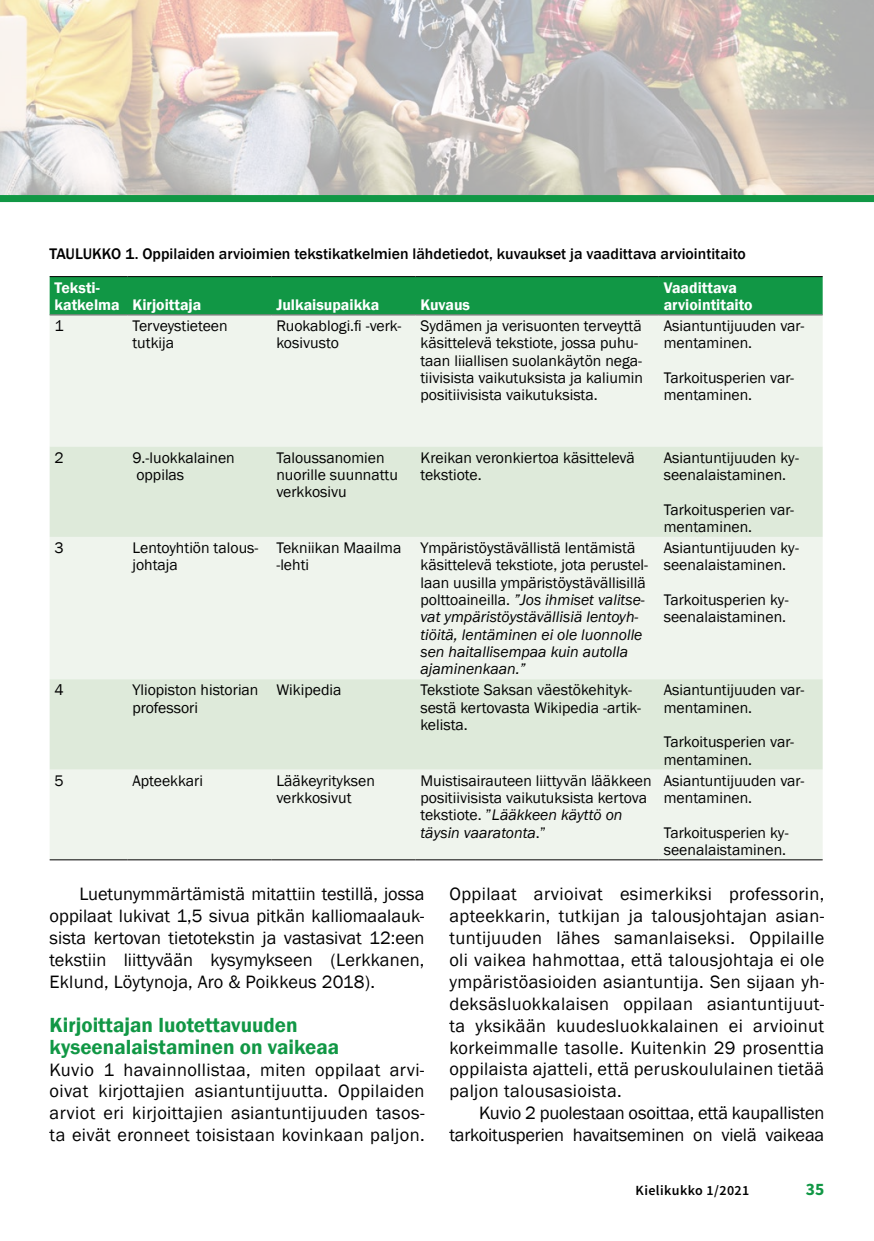
<style>
.page{position:relative;width:874px;height:1241px;background:#fff}
.page>*{position:absolute;margin:0;border:0;box-sizing:border-box;transform-origin:0 0}
.t1{font:600 21px/21.9px "Franklin Gothic";color:#119745}
.t2{font:18.38px/21.9px "Franklin Gothic";letter-spacing:.01em;color:#000;text-align:justify}
.t3{font:18.38px/21.9px "Franklin Gothic";letter-spacing:-.01em;color:#000;text-align:right}
.t4{font:700 17.5px "Source Sans Pro";color:#119745}
.t5{font:15.75px/17.3px "Franklin Gothic";color:#000}
.t6{font:italic 15.75px/17.3px "Franklin Gothic";color:#000}
.t7{font:500 15.75px "Franklin Gothic";color:#000}
.t8{font:600 15.75px/17.3px "Franklin Gothic";color:#fff}
.t9{font:600 14px "Source Sans Pro";letter-spacing:.03em;color:#000}
.s1{font-style:normal}
.s2{font-style:italic}
</style>
<div class="page">
<img style="left:0;top:0;width:873px;height:195px">
<div style="left:0;top:195px;width:873px;height:7px;background:#119745"></div>
<div style="left:50px;top:277px;width:772px;height:37px;background:#119745"></div>
<div style="left:50px;top:315px;width:772px;height:544px;background:#eff4ed"></div>
<svg style="left:50px;top:446px;width:772px;height:323px;background:#e5eee2"></svg>
<hr style="left:50px;top:276px;width:77px;height:1px;background:#000">
<hr style="left:127px;top:276px;width:144px;height:1px;background:#000">
<hr style="left:271px;top:276px;width:144px;height:1px;background:#000">
<hr style="left:415px;top:276px;width:243px;height:1px;background:#000">
<hr style="left:658px;top:276px;width:164px;height:1px;background:#000">
<hr style="left:50px;top:314px;width:77px;height:1px;background:#7f7f7f">
<hr style="left:127px;top:314px;width:144px;height:1px;background:#7f7f7f">
<hr style="left:271px;top:314px;width:144px;height:1px;background:#7f7f7f">
<hr style="left:415px;top:314px;width:243px;height:1px;background:#7f7f7f">
<hr style="left:658px;top:314px;width:164px;height:1px;background:#7f7f7f">
<hr style="left:50px;top:859px;width:77px;height:1px;background:#000">
<hr style="left:127px;top:859px;width:144px;height:1px;background:#000">
<hr style="left:271px;top:859px;width:144px;height:1px;background:#000">
<hr style="left:415px;top:859px;width:243px;height:1px;background:#000">
<hr style="left:658px;top:859px;width:164px;height:1px;background:#000">
<p class="t7" style="left:50px;top:244px;width:697px">TAULUKKO 1. Oppilaiden arvioimien tekstikatkelmien lähdetiedot, kuvaukset ja vaadittava arviointitaito</p>
<p class="t8" style="left:55px;top:279px;width:148px">Teksti-<br>katkelma Kirjoittaja</p>
<p class="t8" style="left:663px;top:279px;width:90px">Vaadittava arviointitaito</p>
<p class="t8" style="left:276px;top:296px;width:104px">Julkaisupaikka</p>
<p class="t8" style="left:420px;top:296px;width:51px">Kuvaus</p>
<p class="t5" style="left:55px;top:317px;width:11px">1</p>
<p class="t5" style="left:132px;top:317px;width:97px">Terveystieteen tutkija</p>
<p class="t5" style="left:276px;top:317px;width:126px">Ruokablogi.fi -verk&shy;kosivusto</p>
<p class="t5" style="left:420px;top:317px;width:224px">Sydämen ja verisuonten terveyttä käsittelevä tekstiote, jossa puhu&shy;taan liiallisen suolankäytön nega&shy;tiivisista vaikutuksista ja kaliumin positiivisista vaikutuksista.</p>
<p class="t5" style="left:663px;top:317px;width:142px">Asiantuntijuuden var&shy;mentaminen.</p>
<p class="t5" style="left:663px;top:369px;width:132px">Tarkoitusperien var&shy;mentaminen.</p>
<p class="t5" style="left:55px;top:449px;width:11px">2</p>
<p class="t5" style="left:132px;top:449px;width:104px">9.-luokkalainen oppilas</p>
<p class="t5" style="left:276px;top:449px;width:123px">Taloussanomien nuorille suunnattu verkkosivu</p>
<p class="t5" style="left:420px;top:449px;width:216px">Kreikan veronkiertoa käsittelevä tekstiote.</p>
<p class="t5" style="left:663px;top:449px;width:137px">Asiantuntijuuden ky&shy;seenalaistaminen.</p>
<p class="t5" style="left:663px;top:501px;width:132px">Tarkoitusperien var&shy;mentaminen.</p>
<p class="t5" style="left:55px;top:539px;width:11px">3</p>
<p class="t5" style="left:132px;top:539px;width:127px">Lentoyhtiön talous&shy;johtaja</p>
<p class="t5" style="left:276px;top:539px;width:126px">Tekniikan Maailma -lehti</p>
<p class="t6" style="left:420px;top:539px;width:229px"><span class="s1">Ympäristöystävällistä lentämistä käsittelevä tekstiote, jota perustel&shy;laan uusilla ympäristöystävällisillä polttoaineilla.</span> ”Jos ihmiset valitse&shy;vat ympäristöystävällisiä lentoyh&shy;tiöitä, lentäminen ei ole luonnolle sen haitallisempaa kuin autolla ajaminenkaan.”</p>
<p class="t5" style="left:663px;top:539px;width:137px">Asiantuntijuuden ky&shy;seenalaistaminen.</p>
<p class="t5" style="left:663px;top:591px;width:126px">Tarkoitusperien ky&shy;seenalaistaminen.</p>
<p class="t5" style="left:55px;top:681px;width:11px">4</p>
<p class="t5" style="left:132px;top:681px;width:127px">Yliopiston historian professori</p>
<p class="t5" style="left:276px;top:681px;width:67px">Wikipedia</p>
<p class="t5" style="left:420px;top:681px;width:222px">Tekstiote Saksan väestökehityk&shy;sestä kertovasta Wikipedia -artik&shy;kelista.</p>
<p class="t5" style="left:663px;top:681px;width:142px">Asiantuntijuuden var&shy;mentaminen.</p>
<p class="t5" style="left:663px;top:733px;width:132px">Tarkoitusperien var&shy;mentaminen.</p>
<p class="t5" style="left:55px;top:771px;width:11px">5</p>
<p class="t5" style="left:132px;top:771px;width:72px">Apteekkari</p>
<p class="t5" style="left:276px;top:771px;width:100px">Lääkeyrityksen verkkosivut</p>
<p class="t5" style="left:420px;top:771px;width:233px">Muistisairauteen liittyvän lääkkeen positiivisista vaikutuksista kertova tekstiote. ”<span class="s2">Lääkkeen käyttö on täysin vaaratonta</span>.”</p>
<p class="t5" style="left:663px;top:771px;width:142px">Asiantuntijuuden var&shy;mentaminen.</p>
<p class="t5" style="left:663px;top:823px;width:126px">Tarkoitusperien ky&shy;seenalaistaminen.</p>
<p class="t2" style="left:50px;top:883px;width:376px;text-indent:30px">Luetunymmärtämistä mitattiin testillä, jossa oppilaat lukivat 1,5 sivua pitkän kalliomaalauk&shy;sista kertovan tietotekstin ja vastasivat 12:een tekstiin liittyvään kysymykseen (Lerkkanen, Eklund, Löytynoja, Aro &amp; Poikkeus 2018).</p>
<h1 class="t1" style="left:50px;top:1013px;width:291px">Kirjoittajan luotettavuuden kyseenalaistaminen on vaikeaa</h1>
<p class="t2" style="left:50px;top:1058px;width:376px">Kuvio 1 havainnollistaa, miten oppilaat arvi&shy;oivat kirjottajien asiantuntijuutta. Oppilaiden arviot eri kirjoittajien asiantuntijuuden tasos&shy;ta eivät eronneet toisistaan kovinkaan paljon.</p>
<p class="t2" style="left:449px;top:883px;width:376px">Oppilaat arvioivat esimerkiksi professorin, apteekkarin, tutkijan ja talousjohtajan asian&shy;tuntijuuden lähes samanlaiseksi. Oppilaille oli vaikea hahmottaa, että talousjohtaja ei ole ympäristöasioiden asiantuntija. Sen sijaan yh&shy;deksäsluokkalaisen oppilaan asiantuntijuut&shy;ta yksikään kuudesluokkalainen ei arvioinut korkeimmalle tasolle. Kuitenkin 29 prosenttia oppilaista ajatteli, että peruskoululainen tietää paljon talousasioista.</p>
<p class="t3" style="left:449px;top:1102px;width:376px">Kuvio 2 puolestaan osoittaa, että kaupallisten tarkoitusperien havaitseminen on vielä vaikeaa</p>
<p class="t9" style="left:635px;top:1180px;width:115px">Kielikukko 1/2021</p>
<p class="t4" style="left:805px;top:1177px;width:20px">35</p>
</div>
